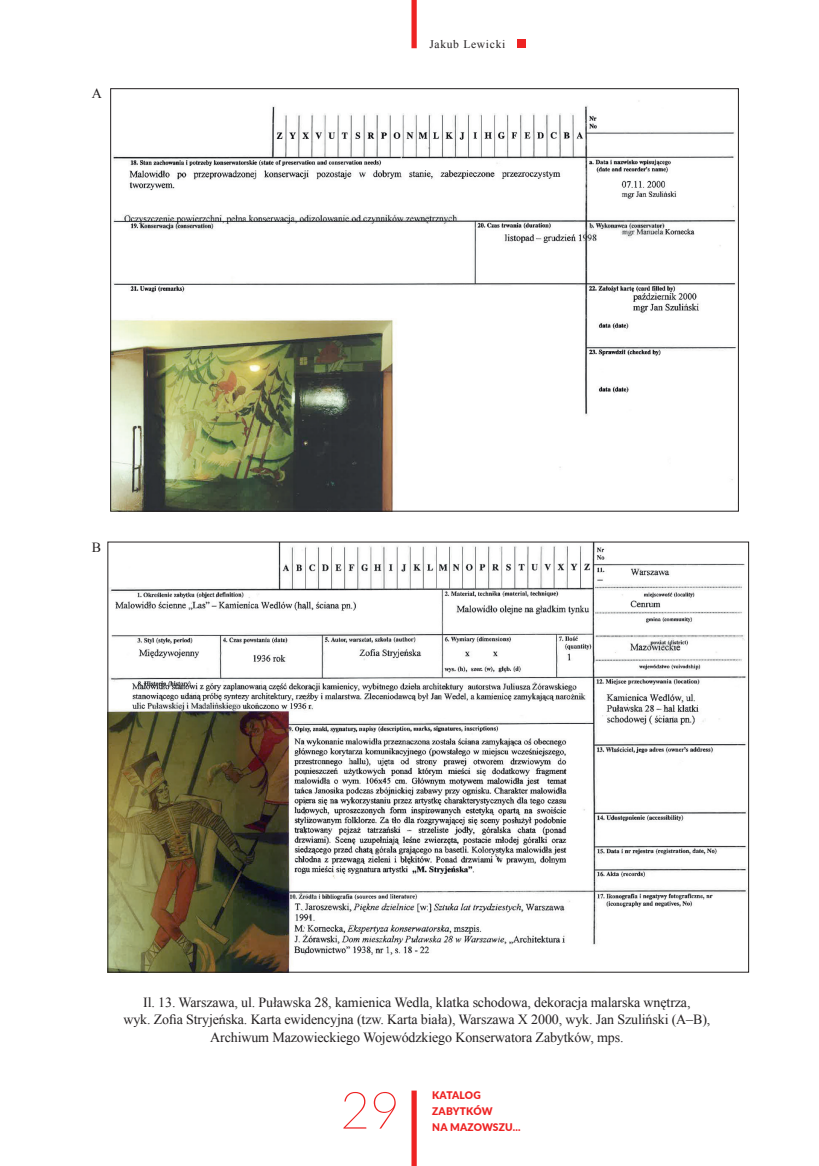
<style>
.page{position:relative;width:819px;height:1166px;background:#fff}
.page>*{position:absolute;margin:0;border:0;box-sizing:border-box;transform-origin:0 0}
.t1{font:100 51.62px "Lato";color:#ee2323}
.t2{font:14px/17.5px "Times New Roman";letter-spacing:-.01em;color:#231f20;text-align:center}
.t3{font:11.55px "Times New Roman";letter-spacing:.06em;color:#231f20}
.t4{font:900 10.5px/15.8px "Lato";letter-spacing:.02em;color:#ee2323}
</style>
<div class="page">
<div style="left:411px;top:1090px;width:5px;height:76px;background:#ee2323"></div>
<div style="left:411px;top:0;width:5px;height:48px;background:#ee2323"></div>
<div style="left:517px;top:40px;width:8px;height:8px;background:#ee2323"></div>
<img style="left:110px;top:544px;width:636px;height:426px">
<img style="left:112px;top:100px;width:624px;height:409px">
<p class="t2" style="left:92px;top:84px;width:12px">A</p>
<p class="t2" style="left:92px;top:538px;width:11px">B</p>
<p class="t3" style="left:429px;top:36px;width:77px">Jakub Lewicki</p>
<p class="t2" style="left:123px;top:992px;width:588px">Il. 13. Warszawa, ul. Puławska 28, kamienica Wedla, klatka schodowa, dekoracja malarska wnętrza,<br>wyk. Zofia Stryjeńska. Karta ewidencyjna (tzw. Karta biała), Warszawa X 2000, wyk. Jan Szuliński (A–B),<br>Archiwum Mazowieckiego Wojewódzkiego Konserwatora Zabytków, mps.</p>
<h1 class="t1" style="left:340px;top:1075px;width:61px">29</h1>
<p class="t4" style="left:432px;top:1087px;width:62px">KATALOG<br>ZABYTKÓW</p>
<p class="t4" style="left:432px;top:1118px;width:90px">NA MAZOWSZU...</p>
</div>
